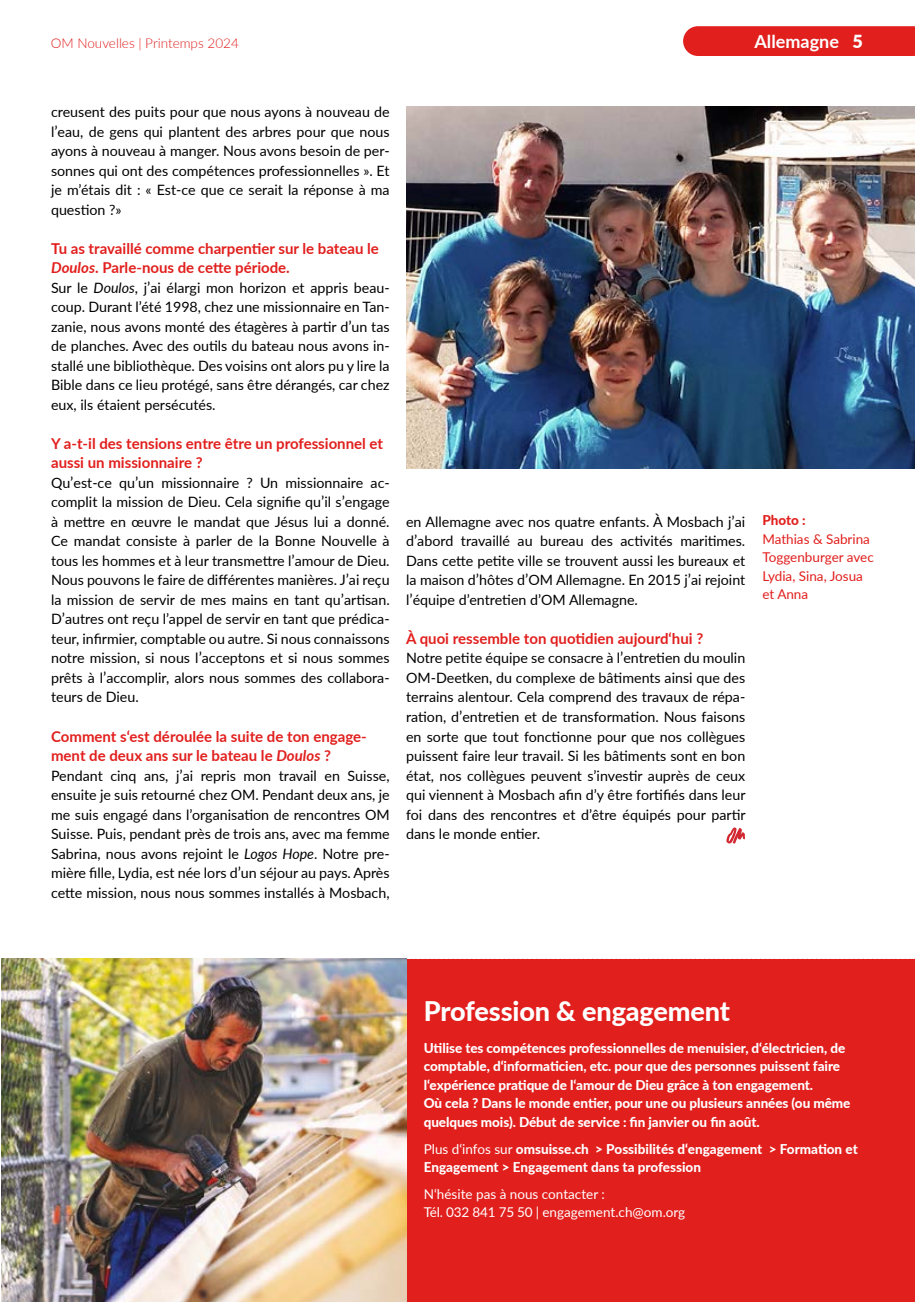
<style>
.page{position:relative;width:915px;height:1302px;background:#fff}
.page>*{position:absolute;margin:0;border:0;box-sizing:border-box;transform-origin:0 0}
.t1{font:800 27px "Lato";letter-spacing:-.005em;color:#fff}
.t2{font:700 18px "Lato";color:#fff}
.t3{font:700 15px/19.5px "Lato";color:#e11f1d}
.t4{font:14.25px/19.5px "Lato";color:#000;text-align:justify}
.t5{font:800 13.5px/18.5px "Lato";letter-spacing:-.005em;color:#fff}
.t6{font:13.5px/18.5px "Lato";color:#fff}
.t7{font:13.5px/18.5px "Lato";color:#e11f1d}
.t8{font:300 13.5px "Lato";color:#e11f1d}
.t9{font:800 13.5px "Lato";color:#e11f1d}
.s1{font-weight:900}
.s2{font-size:15px}
.s3{font-style:italic}
.s4{font-weight:400}
</style>
<div class="page">
<svg style="left:726px;top:827px;width:18px;height:16px"></svg>
<div style="left:683px;top:26px;width:231px;height:30px;background:#e11f1d"></div>
<div style="left:3px;top:958px;width:912px;height:344px;background:#e11f1d"></div>
<img style="left:1px;top:958px;width:405px;height:343px">
<img style="left:406px;top:106px;width:508px;height:362px">
<p class="t8" style="left:51px;top:34px;width:189px">OM Nouvelles | Printemps 2024</p>
<p class="t2" style="left:754px;top:28px;width:110px">Allemagne <span class="s1">5</span></p>
<p class="t4" style="left:51px;top:101px;width:340px">creusent des puits pour que nous ayons à nouveau de l<span class="s2">’</span>eau, de gens qui plantent des arbres pour que nous ayons à nouveau à manger. Nous avons besoin de per&shy;sonnes qui ont des compétences professionnelles ». Et je m’étais dit : « Est-ce que ce serait la réponse à ma question ?»</p>
<p class="t3" style="left:51px;top:238px;width:329px">Tu as travaillé comme charpentier sur le bateau le<br><span class="s3">Doulos</span>. Parle-nous de cette période.</p>
<p class="t4" style="left:51px;top:277px;width:340px">Sur le <span class="s3">Doulos</span>, j<span class="s2">’</span>ai élargi mon horizon et appris beau&shy;coup. Durant l’été 1998, chez une missionnaire en Tan&shy;zanie, nous avons monté des étagères à partir d<span class="s2">’</span>un tas de planches. Avec des outils du bateau nous avons in&shy;stallé une bibliothèque. Des voisins ont alors pu y lire la Bible dans ce lieu protégé, sans être dérangés, car chez eux, ils étaient persécutés.</p>
<p class="t3" style="left:51px;top:433px;width:333px">Y a-t-il des tensions entre être un professionnel et aussi un missionnaire ?</p>
<p class="t4" style="left:51px;top:472px;width:340px">Qu<span class="s2">’</span>est-ce qu<span class="s2">’</span>un missionnaire ? Un missionnaire ac&shy;complit la mission de Dieu. Cela signifie qu<span class="s2">’</span>il s<span class="s2">’</span>engage à mettre en œuvre le mandat que Jésus lui a donné.<br>Ce mandat consiste à parler de la Bonne Nouvelle à tous les hommes et à leur transmettre l<span class="s2">’</span>amour de Dieu.<br>Nous pouvons le faire de différentes manières. J<span class="s2">’</span>ai reçu la mission de servir de mes mains en tant qu<span class="s2">’</span>artisan.<br>D<span class="s2">’</span>autres ont reçu l’appel de servir en tant que prédica&shy;teur, infirmier, comptable ou autre. Si nous connaissons notre mission, si nous l<span class="s2">’</span>acceptons et si nous sommes prêts à l<span class="s2">’</span>accomplir, alors nous sommes des collabora&shy;teurs de Dieu.</p>
<p class="t3" style="left:51px;top:725px;width:317px">Comment s‘est déroulée la suite de ton engage&shy;ment de deux ans sur le bateau le <span class="s3">Doulos</span> ?</p>
<p class="t4" style="left:51px;top:764px;width:340px">Pendant cinq ans, j<span class="s2">’</span>ai repris mon travail en Suisse, ensuite je suis retourné chez OM. Pendant deux ans, je me suis engagé dans l’organisation de rencontres OM Suisse. Puis, pendant près de trois ans, avec ma femme Sabrina, nous avons rejoint le <span class="s3">Logos Hope</span>. Notre pre&shy;mière fille, Lydia, est née lors d<span class="s2">’</span>un séjour au pays. Après cette mission, nous nous sommes installés à Mosbach,</p>
<p class="t4" style="left:406px;top:511px;width:340px">en Allemagne avec nos quatre enfants. À Mosbach j<span class="s2">’</span>ai d<span class="s2">’</span>abord travaillé au bureau des activités maritimes.<br>Dans cette petite ville se trouvent aussi les bureaux et la maison d<span class="s2">’</span>hôtes d<span class="s2">’</span>OM Allemagne. En 2015 j<span class="s2">’</span>ai rejoint l<span class="s2">’</span>équipe d’entretien d’OM Allemagne.</p>
<p class="t3" style="left:406px;top:628px;width:298px">À quoi ressemble ton quotidien aujourd‘hui ?</p>
<p class="t4" style="left:406px;top:647px;width:341px">Notre petite équipe se consacre à l<span class="s2">’</span>entretien du moulin OM-Deetken, du complexe de bâtiments ainsi que des terrains alentour. Cela comprend des travaux de répa&shy;ration, d<span class="s2">’</span>entretien et de transformation. Nous faisons en sorte que tout fonctionne pour que nos collègues puissent faire leur travail. Si les bâtiments sont en bon état, nos collègues peuvent s’investir auprès de ceux qui viennent à Mosbach afin d’y être fortifiés dans leur foi dans des rencontres et d’être équipés pour partir dans le monde entier.</p>
<p class="t9" style="left:762px;top:510px;width:45px">Photo :</p>
<p class="t7" style="left:762px;top:529px;width:113px">Mathias &amp; Sabrina<br>Toggenburger avec<br>Lydia, Sina, Josua et Anna</p>
<h1 class="t1" style="left:423px;top:991px;width:308px">Profession &amp; engagement</h1>
<p class="t5" style="left:423px;top:1037px;width:428px">Utilise tes compétences professionnelles de menuisier, d‘électricien, de comptable, d‘informaticien, etc. pour que des personnes puissent faire l‘expérience pratique de l‘amour de Dieu grâce à ton engagement.<br>Où cela ? Dans le monde entier, pour une ou plusieurs années (ou même quelques mois). Début de service : fin janvier ou fin août.</p>
<p class="t5" style="left:423px;top:1138px;width:435px"><span class="s4">Plus d‘infos sur</span> omsuisse.ch &gt; Possibilités d‘engagement &gt; Formation et<br>Engagement &gt; Engagement dans ta profession</p>
<p class="t6" style="left:423px;top:1183px;width:263px">N‘hésite pas à nous contacter :<br>Tél. 032 841 75 50 | engagement.ch@om.org</p>
</div>
